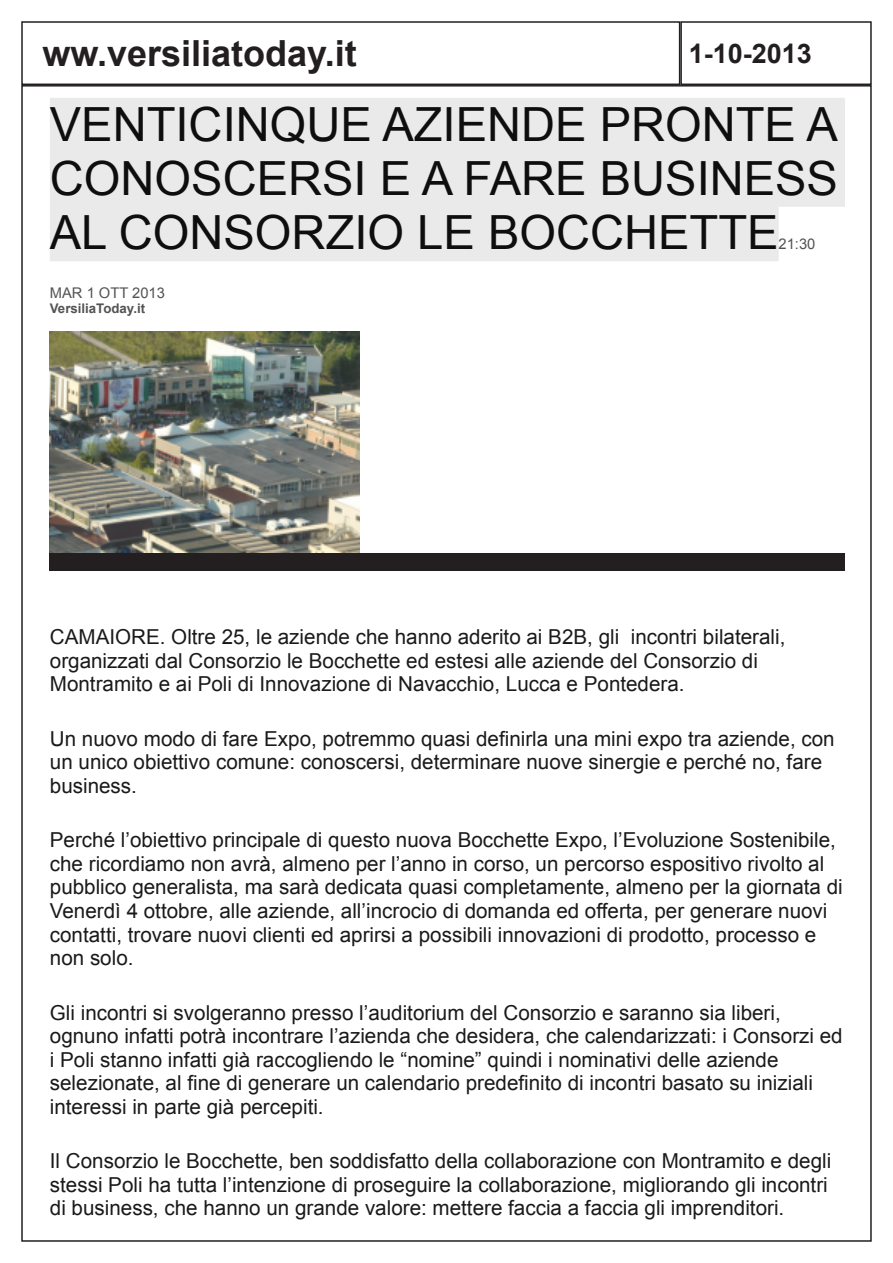
<style>
.page{position:relative;width:893px;height:1263px;background:#fff}
.page>*{position:absolute;margin:0;border:0;box-sizing:border-box;transform-origin:0 0}
.t1{font:47.1px/54.4px "Arial";color:#0e0e0e;text-align:justify}
.t2{font:700 36px "Arial";color:#231f20}
.t3{font:700 27px "Arial";color:#231f20}
.t4{font:20.55px/23.5px "Arial";color:#1a1a1a}
.t5{font:14.7px "Arial";color:#535353}
.t6{font:700 13.2px "Arial";color:#535353}
</style>
<div class="page">
<div style="left:21px;top:21px;width:659px;height:64px;border:2px solid #231f20"></div>
<div style="left:680px;top:21px;width:192px;height:64px;border:2px solid #231f20"></div>
<div style="left:50px;top:98px;width:795px;height:163px;background:#eaeaea"></div>
<div style="left:50px;top:553px;width:795px;height:17px;background:#231f20"></div>
<img style="left:50px;top:332px;width:309px;height:221px">
<p class="t2" style="left:43px;top:30px;width:316px">ww.versiliatoday.it</p>
<p class="t3" style="left:689px;top:36px;width:125px">1-10-2013</p>
<p class="t1" style="left:50px;top:97px;width:790px">VENTICINQUE AZIENDE PRONTE A CONOSCERSI E A FARE BUSINESS AL CONSORZIO LE BOCCHETTE</p>
<p class="t5" style="left:779px;top:235px;width:38px">21:30</p>
<p class="t5" style="left:50px;top:283px;width:117px">MAR 1 OTT 2013</p>
<p class="t6" style="left:50px;top:299px;width:97px">VersiliaToday.it</p>
<p class="t4" style="left:50px;top:625px;width:737px">CAMAIORE. Oltre 25, le aziende che hanno aderito ai B2B, gli incontri bilaterali, organizzati dal Consorzio le Bocchette ed estesi alle aziende del Consorzio di<br>Montramito e ai Poli di Innovazione di Navacchio, Lucca e Pontedera.</p>
<p class="t4" style="left:50px;top:727px;width:786px">Un nuovo modo di fare Expo, potremmo quasi definirla una mini expo tra aziende, con un unico obiettivo comune: conoscersi, determinare nuove sinergie e perché no, fare business.</p>
<p class="t4" style="left:50px;top:828px;width:794px">Perché l’obiettivo principale di questo nuova Bocchette Expo, l’Evoluzione Sostenibile, che ricordiamo non avrà, almeno per l’anno in corso, un percorso espositivo rivolto al pubblico generalista, ma sarà dedicata quasi completamente, almeno per la giornata di Venerdì 4 ottobre, alle aziende, all’incrocio di domanda ed offerta, per generare nuovi contatti, trovare nuovi clienti ed aprirsi a possibili innovazioni di prodotto, processo e non solo.</p>
<p class="t4" style="left:50px;top:1001px;width:794px">Gli incontri si svolgeranno presso l’auditorium del Consorzio e saranno sia liberi, ognuno infatti potrà incontrare l’azienda che desidera, che calendarizzati: i Consorzi ed i Poli stanno infatti già raccogliendo le “nomine” quindi i nominativi delle aziende selezionate, al fine di generare un calendario predefinito di incontri basato su iniziali interessi in parte già percepiti.</p>
<p class="t4" style="left:50px;top:1149px;width:783px">Il Consorzio le Bocchette, ben soddisfatto della collaborazione con Montramito e degli stessi Poli ha tutta l’intenzione di proseguire la collaborazione, migliorando gli incontri di business, che hanno un grande valore: mettere faccia a faccia gli imprenditori.</p>
</div>
